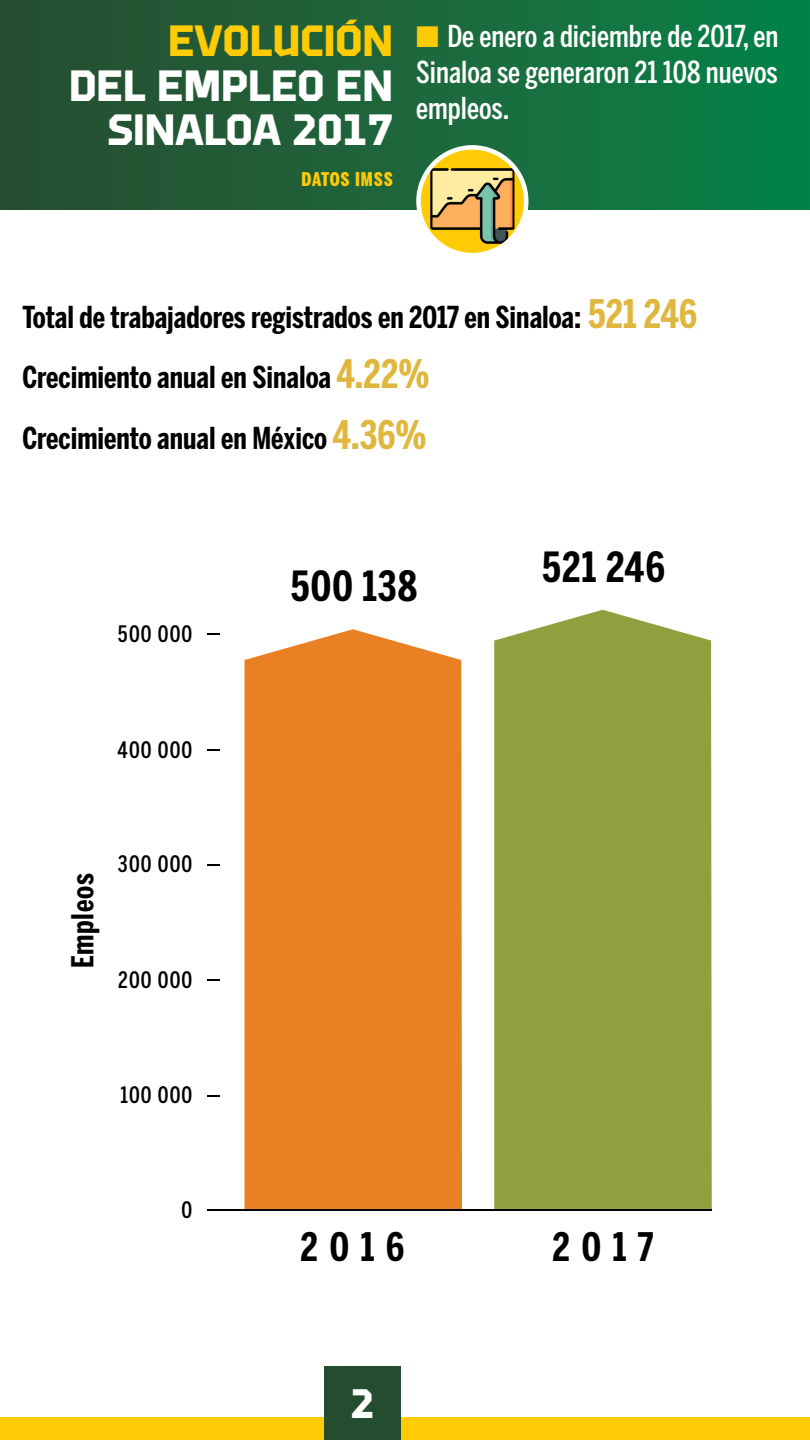
<style>
.page{position:relative;width:810px;height:1440px;background:#fff}
.page>*{position:absolute;margin:0;border:0;box-sizing:border-box;transform-origin:0 0}
.t1{font:800 45px/44.6px "Brooklyn";color:#fff;text-align:right}
.t2{font:800 45px "Brooklyn";color:#ffcb05}
.t3{font:800 42.3px "Brooklyn";color:#fff}
.t4{font:700 41.25px "Benton Sans Comp";letter-spacing:.025em;color:#000}
.t5{font:700 39px "Benton Sans Comp";letter-spacing:.295em;color:#000}
.t6{font:700 30px/60.8px "Benton Sans Comp";color:#000}
.t7{font:500 30px/36px "Benton Sans Comp";color:#fff;text-align:justify}
.t8{font:700 30px "Benton Sans Comp";letter-spacing:.025em;color:#000}
.t9{font:500 22.5px "Benton Sans Comp";letter-spacing:.05em;color:#000}
.t10{font:900 18.75px "Benton Sans Comp";letter-spacing:.045em;color:#ffcb05}
.s1{color:#ffcb05}
.s2{font-size:39px;color:#dfb73e}
</style>
<div class="page">
<div style="left:0;top:0;width:810px;height:209px;background:linear-gradient(to right,#2b4c30,#098248)"></div>
<svg style="left:418px;top:147px;width:108px;height:108px;fill:#ffcb05"></svg>
<img style="left:430px;top:163px;width:84px;height:85px">
<div style="left:416px;top:145px;width:112px;height:112px;border:4px solid #fff;border-radius:50%"></div>
<div style="left:494px;top:610px;width:218px;height:600px;background:#8fa13e"></div>
<div style="left:244px;top:629px;width:218px;height:581px;background:#ea8024"></div>
<hr style="left:208px;top:1210px;width:504px;height:1px;background:#000">
<svg style="left:208px;top:1095px;width:12px;height:1px"></svg>
<svg style="left:208px;top:980px;width:12px;height:1px"></svg>
<svg style="left:208px;top:864px;width:12px;height:1px"></svg>
<svg style="left:208px;top:749px;width:12px;height:1px"></svg>
<svg style="left:208px;top:634px;width:12px;height:1px"></svg>
<div style="left:0;top:1418px;width:810px;height:22px;background:#ffcb05"></div>
<div style="left:324px;top:1366px;width:76px;height:74px;background:#244d30"></div>
<h1 class="t2" style="left:168px;top:19px;width:226px">EVOLUCIÓN</h1>
<h1 class="t1" style="left:69px;top:65px;width:326px">DEL EMPLEO EN<br>SINALOA 2017</h1>
<p class="t10" style="left:302px;top:168px;width:93px">DATOS IMSS</p>
<p class="t7" style="left:416px;top:18px;width:364px"><span class="s1">■</span> De enero a diciembre de 2017, en Sinaloa se generaron 21 108 nuevos empleos.</p>
<p class="t6" style="left:22px;top:286px;width:676px">Total de trabajadores registrados en 2017 en Sinaloa: <span class="s2">521 246</span></p>
<p class="t6" style="left:22px;top:347px;width:408px">Crecimiento anual en Sinaloa <span class="s2">4.22%<br></span>Crecimiento anual en México <span class="s2">4.36%</span></p>
<p class="t9" style="left:118px;top:621px;width:76px">500 000</p>
<p class="t9" style="left:118px;top:737px;width:76px">400 000</p>
<p class="t8" style="left:65px;top:968px;width:97px;rotate:-90deg">Empleos</p>
<p class="t9" style="left:118px;top:851px;width:76px">300 000</p>
<p class="t9" style="left:118px;top:967px;width:76px">200 000</p>
<p class="t9" style="left:120px;top:1082px;width:73px">100 000</p>
<p class="t9" style="left:182px;top:1197px;width:12px">0</p>
<h3 class="t4" style="left:291px;top:562px;width:128px">500 138</h3>
<h3 class="t4" style="left:542px;top:543px;width:124px">521 246</h3>
<h3 class="t5" style="left:300px;top:1225px;width:106px">2016</h3>
<h3 class="t5" style="left:553px;top:1225px;width:102px">2017</h3>
<h2 class="t3" style="left:350px;top:1383px;width:25px">2</h2>
</div>
